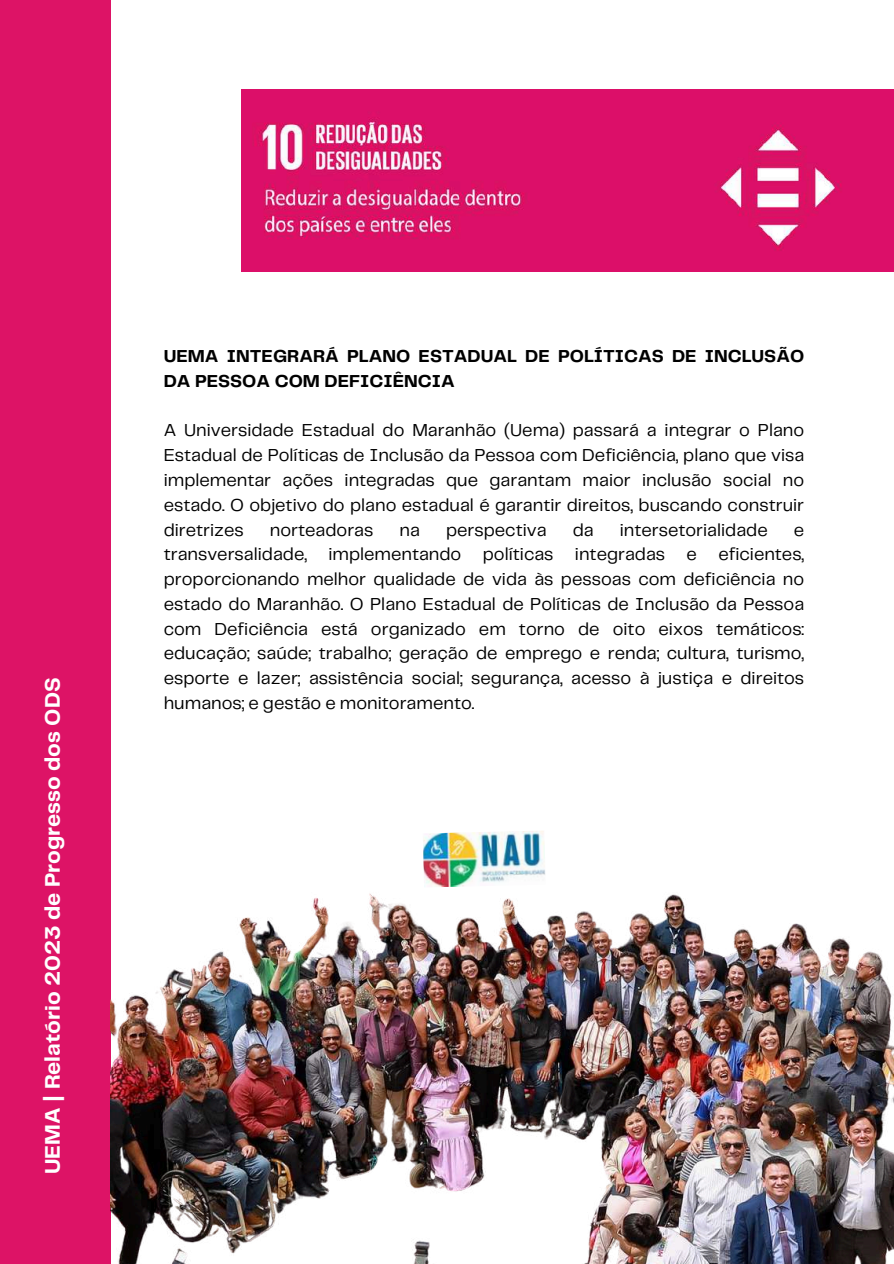
<style>
.page{position:relative;width:894px;height:1264px;background:#fff}
.page>*{position:absolute;margin:0;border:0;box-sizing:border-box;transform-origin:0 0}
.t1{font:700 21.9px "Telegraf";color:#fff}
.t2{font:18px/24.8px "Telegraf";color:#000;text-align:justify}
.t3{font:700 18px/24.8px "Telegraf";color:#000}
</style>
<div class="page">
<div style="left:0;top:0;width:110px;height:1263px;background:#dd1366"></div>
<img style="left:242px;top:89px;width:651px;height:183px">
<img style="left:110px;top:891px;width:783px;height:371px">
<img style="left:423px;top:831px;width:122px;height:56px">
<p class="t1" style="left:43px;top:1174px;width:498px;rotate:-90deg">UEMA | Relatório 2023 de Progresso dos ODS</p>
<p class="t3" style="left:164px;top:345px;width:642px">UEMA INTEGRARÁ PLANO ESTADUAL DE POLÍTICAS DE INCLUSÃO<br>DA PESSOA COM DEFICIÊNCIA</p>
<p class="t2" style="left:164px;top:419px;width:642px">A Universidade Estadual do Maranhão (Uema) passará a integrar o Plano Estadual de Políticas de Inclusão da Pessoa com Deficiência, plano que visa implementar ações integradas que garantam maior inclusão social no estado. O objetivo do plano estadual é garantir direitos, buscando construir diretrizes</p>
<p class="t2" style="left:270px;top:518px;width:105px">norteadoras</p>
<p class="t2" style="left:399px;top:518px;width:22px">na</p>
<p class="t2" style="left:446px;top:518px;width:102px">perspectiva</p>
<p class="t2" style="left:572px;top:518px;width:22px">da</p>
<p class="t2" style="left:619px;top:518px;width:149px">intersetorialidade</p>
<p class="t2" style="left:164px;top:518px;width:642px;text-indent:630px">e transversalidade, implementando políticas integradas e eficientes, proporcionando melhor qualidade de vida às pessoas com deficiência no estado do Maranhão. O Plano Estadual de Políticas de Inclusão da Pessoa com Deficiência está organizado em torno de oito eixos temáticos: educação; saúde; trabalho; geração de emprego e renda; cultura, turismo, esporte e lazer; assistência social; segurança, acesso à justiça e direitos humanos; e gestão e monitoramento.</p>
</div>
